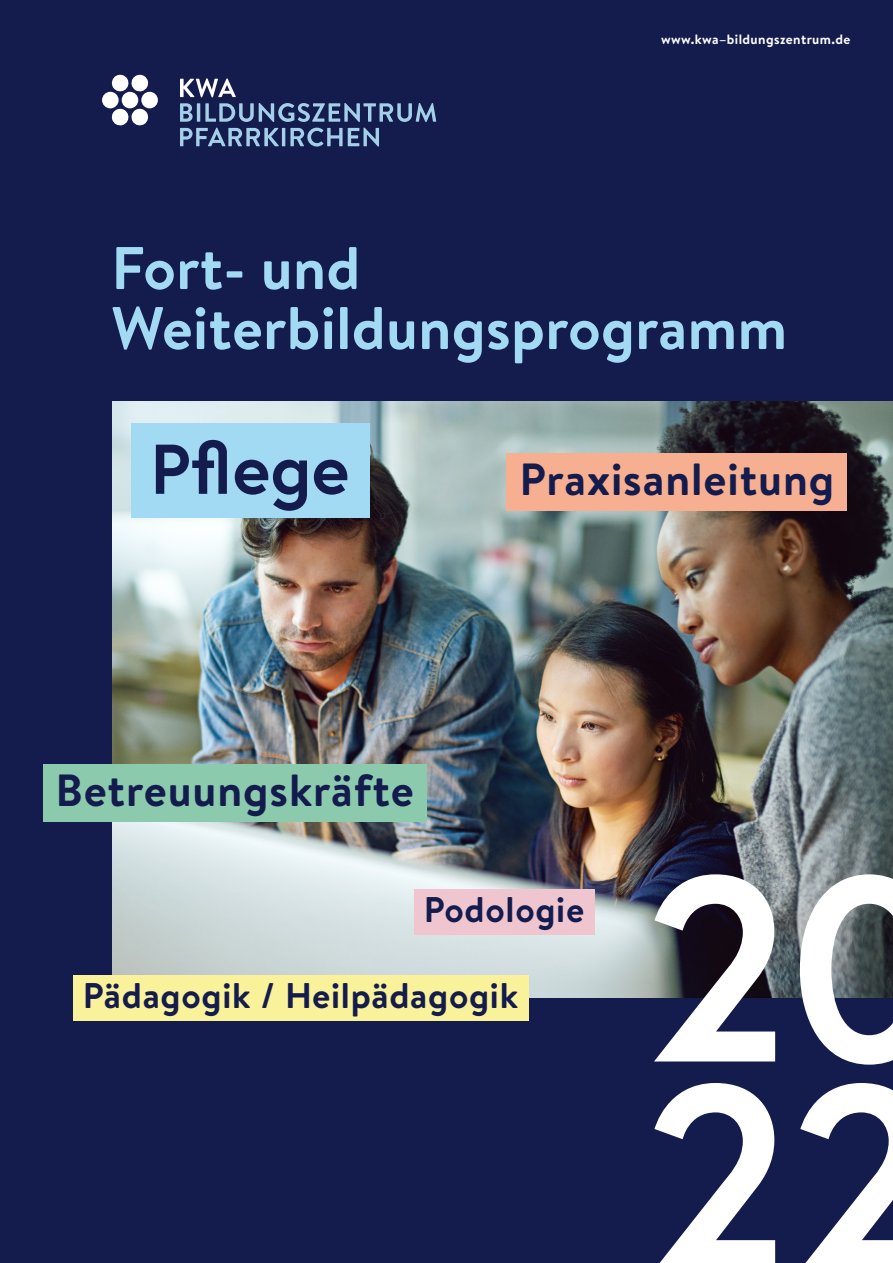
<style>
.page{position:relative;width:893px;height:1263px;background:#141b4d}
.page>*{position:absolute;margin:0;border:0;box-sizing:border-box;transform-origin:0 0}
.t1{font:700 70.2px "Europa";color:#141b4d}
.t2{font:700 60px/60px "Brandon Text";letter-spacing:.005em;color:#a2d9f3}
.t3{font:700 45px "Brandon Text";letter-spacing:.02em;color:#141b4d}
.t4{font:700 35.7px "Brandon Text";letter-spacing:.02em;color:#141b4d}
.t5{font:700 13.5px "Brandon Text";letter-spacing:.03em;color:#fff}
</style>
<div class="page">
<img style="left:112px;top:402px;width:781px;height:596px">
<svg style="left:654px;top:1083px;width:239px;height:180px"></svg>
<svg style="left:654px;top:874px;width:239px;height:191px"></svg>
<div style="left:131px;top:423px;width:238px;height:95px;background:#a2d9f3"></div>
<div style="left:414px;top:889px;width:180px;height:45px;background:#efc5d0"></div>
<div style="left:73px;top:975px;width:455px;height:45px;background:#faf19b"></div>
<div style="left:43px;top:765px;width:384px;height:57px;background:#8ccaae"></div>
<div style="left:507px;top:453px;width:340px;height:57px;background:#f6af90"></div>
<svg style="left:180px;top:78px;width:56px;height:19px"></svg>
<svg style="left:180px;top:103px;width:13px;height:19px"></svg>
<hr style="left:197px;top:103px;width:3px;height:19px;background:#a3cfe9">
<svg style="left:205px;top:103px;width:231px;height:19px"></svg>
<svg style="left:180px;top:128px;width:99px;height:18px"></svg>
<hr style="left:282px;top:128px;width:3px;height:18px;background:#a3cfe9">
<svg style="left:290px;top:128px;width:89px;height:19px"></svg>
<div style="left:102px;top:92px;width:17px;height:16px;background:#fff;border-radius:50%"></div>
<svg style="left:111px;top:75px;width:37px;height:18px"></svg>
<div style="left:122px;top:92px;width:16px;height:16px;background:#fff;border-radius:50%"></div>
<div style="left:141px;top:92px;width:17px;height:16px;background:#fff;border-radius:50%"></div>
<svg style="left:112px;top:109px;width:37px;height:17px"></svg>
<p class="t5" style="left:661px;top:30px;width:191px">www.kwa–bildungszentrum.de</p>
<h2 class="t2" style="left:111px;top:237px;width:677px">Fort- und<br>Weiterbildungsprogramm</h2>
<h1 class="t1" style="left:151px;top:421px;width:200px">Pflege</h1>
<p class="t3" style="left:519px;top:448px;width:316px">Praxisanleitung</p>
<p class="t3" style="left:56px;top:759px;width:360px">Betreuungskräfte</p>
<p class="t4" style="left:424px;top:885px;width:162px">Podologie</p>
<p class="t4" style="left:83px;top:971px;width:437px">Pädagogik / Heilpädagogik</p>
</div>
